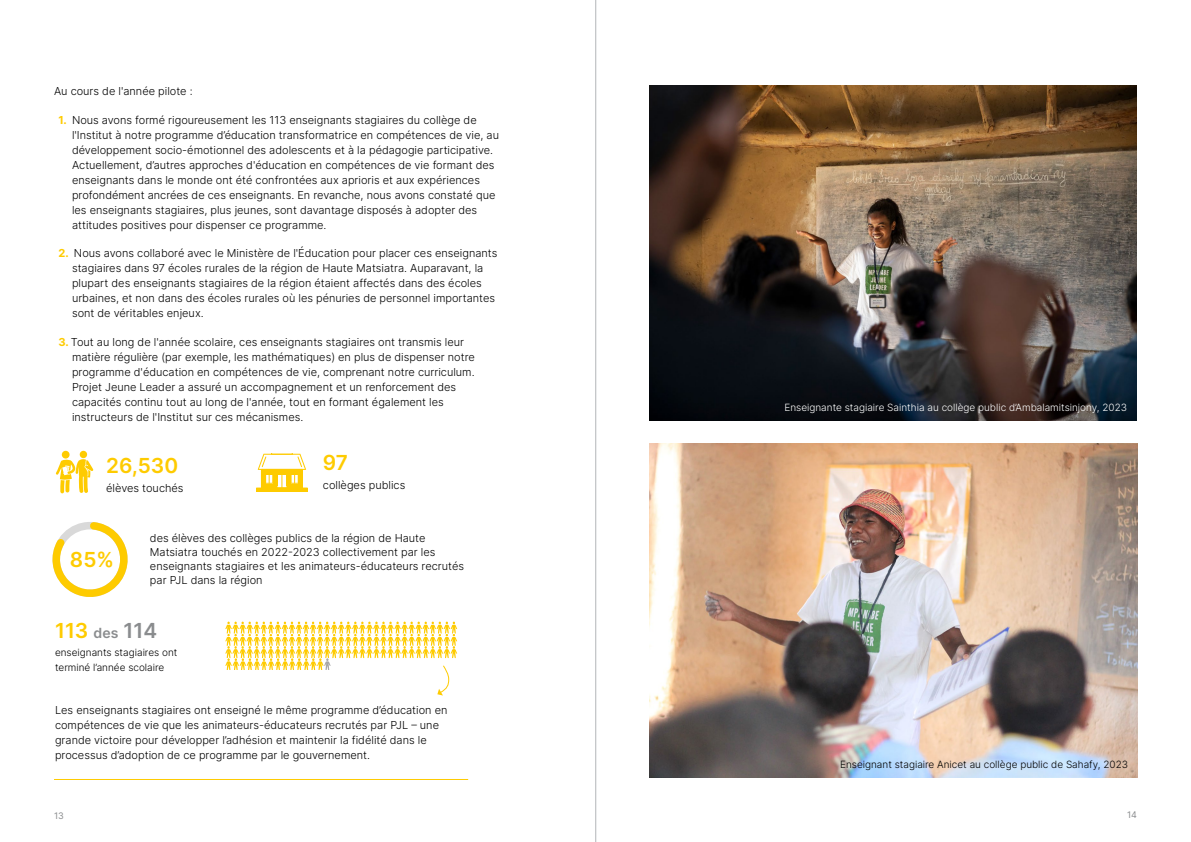
<style>
.page{position:relative;width:1191px;height:842px;background:#fff}
.page>*{position:absolute;margin:0;border:0;box-sizing:border-box;transform-origin:0 0}
.t1{font:600 20.7px "Inter";color:#fecb00}
.t2{font:300 11px/15px "Inter";color:#000}
.t3{font:300 10px/15px "Inter";color:#000}
.t4{font:300 10px "Inter";color:#fff}
.t5{font:9px "Inter";color:#8a8c8e}
.s1{font-weight:700;color:#fecb00}
.s2{font-size:14px;color:#8a8c8e}
.s3{color:#8a8c8e}
</style>
<div class="page">
<img style="left:649px;top:86px;width:488px;height:335px">
<img style="left:649px;top:443px;width:488px;height:335px">
<hr style="left:54px;top:779px;width:414px;height:1px;background:#fecb00">
<svg style="left:52px;top:522px;width:76px;height:75px"></svg>
<svg style="left:256px;top:454px;width:52px;height:34px"></svg>
<hr style="left:256px;top:488px;width:52px;height:4px;background:#fecb00">
<hr style="left:262px;top:470px;width:41px;height:4px;background:#fecb00">
<hr style="left:262px;top:484px;width:15px;height:4px;background:#fecb00">
<div style="left:261px;top:473px;width:5px;height:12px;background:#fecb00"></div>
<hr style="left:298px;top:473px;width:4px;height:12px;background:#fecb00">
<hr style="left:287px;top:473px;width:4px;height:12px;background:#fecb00">
<hr style="left:273px;top:473px;width:4px;height:12px;background:#fecb00">
<hr style="left:287px;top:484px;width:16px;height:4px;background:#fecb00">
<div style="left:80px;top:451px;width:7px;height:7px;background:#fecb00;border-radius:50%"></div>
<div style="left:62px;top:451px;width:8px;height:7px;background:#fecb00;border-radius:50%"></div>
<svg style="left:55px;top:459px;width:38px;height:34px"></svg>
<svg style="left:225px;top:622px;width:35px;height:11px"></svg>
<svg style="left:232px;top:658px;width:35px;height:12px"></svg>
<svg style="left:324px;top:658px;width:7px;height:12px"></svg>
<svg style="left:437px;top:665px;width:12px;height:30px"></svg>
<hr style="left:595px;top:0;width:1px;height:842px;background:#b3b5b8">
<p class="t2" style="left:54px;top:83px;width:140px">Au cours de l'année pilote :</p>
<p class="t2" style="left:72px;top:112px;width:428px;text-indent:-13px"><span class="s1">1.</span> Nous avons formé rigoureusement les 113 enseignants stagiaires du collège de l'Institut à notre programme d’éducation transformatrice en compétences de vie, au développement socio-émotionnel des adolescents et à la pédagogie participative.<br>Actuellement, d’autres approches d'éducation en compétences de vie formant des enseignants dans le monde ont été confrontées aux aprioris et aux expériences profondément ancrées de ces enseignants. En revanche, nous avons constaté que les enseignants stagiaires, plus jeunes, sont davantage disposés à adopter des attitudes positives pour dispenser ce programme.</p>
<p class="t2" style="left:72px;top:245px;width:427px;text-indent:-13px"><span class="s1">2.</span> Nous avons collaboré avec le Ministère de l'Éducation pour placer ces enseignants stagiaires dans 97 écoles rurales de la région de Haute Matsiatra. Auparavant, la plupart des enseignants stagiaires de la région étaient affectés dans des écoles urbaines, et non dans des écoles rurales où les pénuries de personnel importantes sont de véritables enjeux.</p>
<p class="t2" style="left:72px;top:334px;width:404px;text-indent:-13px"><span class="s1">3.</span> Tout au long de l'année scolaire, ces enseignants stagiaires ont transmis leur matière régulière (par exemple, les mathématiques) en plus de dispenser notre programme d'éducation en compétences de vie, comprenant notre curriculum.<br>Projet Jeune Leader a assuré un accompagnement et un renforcement des capacités continu tout au long de l'année, tout en formant également les instructeurs de l'Institut sur ces mécanismes.</p>
<h1 class="t1" style="left:106px;top:451px;width:73px">26,530</h1>
<p class="t2" style="left:106px;top:480px;width:79px">élèves touchés</p>
<h1 class="t1" style="left:323px;top:448px;width:27px">97</h1>
<p class="t2" style="left:323px;top:477px;width:84px">collèges publics</p>
<h1 class="t1" style="left:70px;top:545px;width:45px">85%</h1>
<p class="t2" style="left:150px;top:531px;width:316px;line-height:14px">des élèves des collèges publics de la région de Haute Matsiatra touchés en 2022-2023 collectivement par les enseignants stagiaires et les animateurs-éducateurs recrutés par PJL dans la région</p>
<h1 class="t1" style="left:55px;top:616px;width:104px">113 <span class="s2">des</span> <span class="s3">114</span></h1>
<p class="t3" style="left:55px;top:645px;width:124px">enseignants stagiaires ont terminé l’année scolaire</p>
<p class="t2" style="left:55px;top:702px;width:394px">Les enseignants stagiaires ont enseigné le même programme d’éducation en compétences de vie que les animateurs-éducateurs recrutés par PJL – une grande victoire pour développer l’adhésion et maintenir la fidélité dans le processus d’adoption de ce programme par le gouvernement.</p>
<p class="t4" style="left:784px;top:400px;width:344px">Enseignante stagiaire Sainthia au collège public d’Ambalamitsinjony, 2023</p>
<p class="t3" style="left:840px;top:756px;width:289px">Enseignant stagiaire Anicet au collège public de Sahafy, 2023</p>
<p class="t5" style="left:54px;top:809px;width:11px">13</p>
<p class="t5" style="left:1127px;top:808px;width:11px">14</p>
</div>
